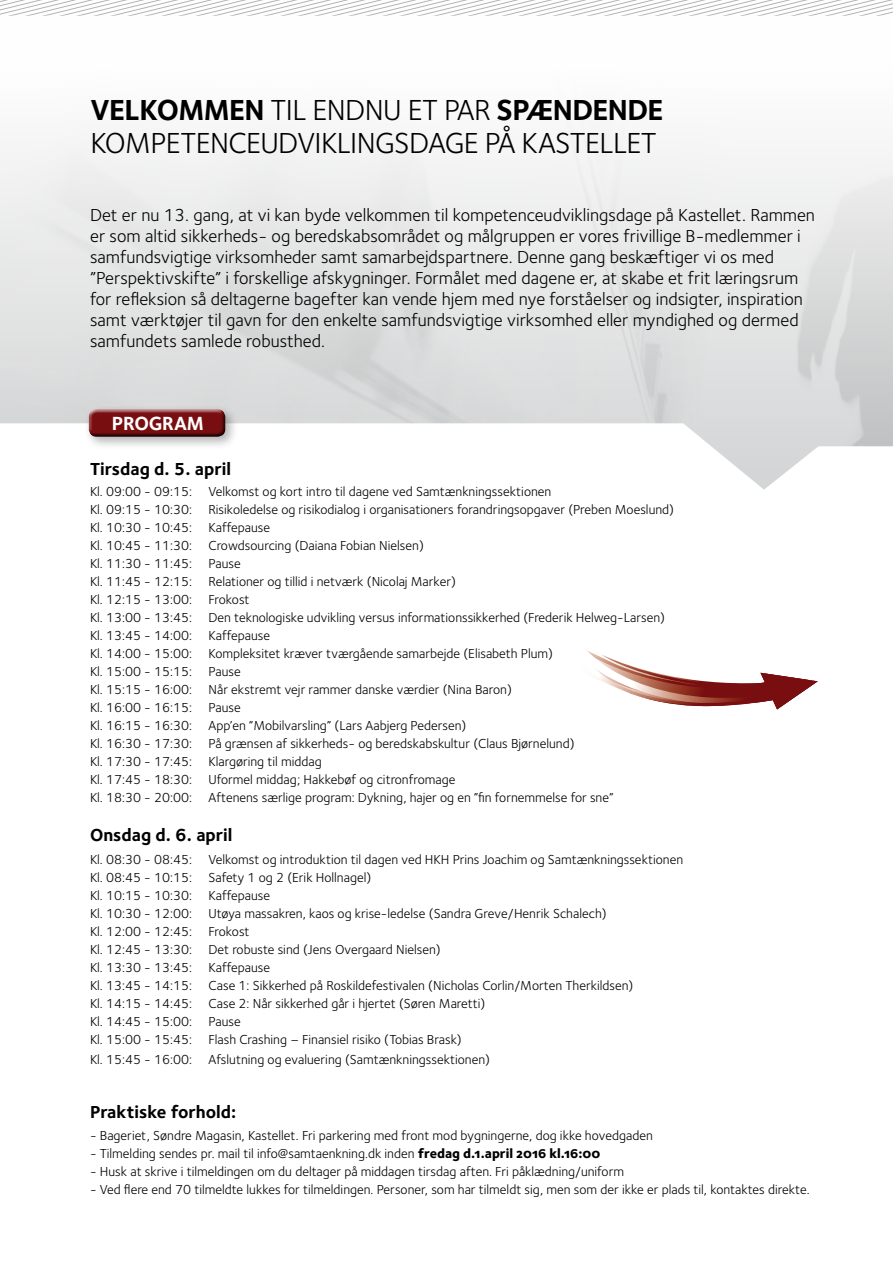
<style>
.page{position:relative;width:893px;height:1263px;background:#fff}
.page>*{position:absolute;margin:0;border:0;box-sizing:border-box;transform-origin:0 0}
.t1{font:30px/33px "Foundry Sterling";letter-spacing:-.02em;color:#000}
.t2{font:700 19.65px "Foundry Sterling";letter-spacing:-.02em;color:#fff}
.t3{font:18px/21px "Foundry Sterling";color:#000}
.t4{font:700 18px "Foundry Sterling";color:#000}
.t5{font:13.5px/18px "Foundry Sterling";color:#000}
.s1{font-weight:700}
.s2{font-family:"Foundry Sterling Extra Bold OSF"}
</style>
<div class="page">
<svg style="left:586px;top:650px;width:232px;height:60px"></svg>
<div style="left:84px;top:404px;width:155px;height:46px;background:#000;opacity:.3"></div>
<div style="left:88px;top:408px;width:139px;height:26px;background:#fff;opacity:.75"></div>
<div style="left:88px;top:410px;width:139px;height:29px;background:#000;opacity:.75"></div>
<svg style="left:0;top:0;width:893px;height:16px"></svg>
<h1 class="t1" style="left:91px;top:93px;width:574px"><span class="s1">VELKOMMEN</span> TIL ENDNU ET PAR <span class="s1">SPÆNDENDE<br></span>KOMPETENCEUDVIKLINGSDAGE PÅ KASTELLET</h1>
<p class="t3" style="left:90px;top:204px;width:726px">Det er nu 13. gang, at vi kan byde velkommen til kompetenceudviklingsdage på Kastellet. Rammen er som altid sikkerheds- og beredskabsområdet og målgruppen er vores frivillige B-medlemmer i samfundsvigtige virksomheder samt samarbejdspartnere. Denne gang beskæftiger vi os med ”Perspektivskifte” i forskellige afskygninger. Formålet med dagene er, at skabe et frit læringsrum for refleksion så deltagerne bagefter kan vende hjem med nye forståelser og indsigter, inspiration samt værktøjer til gavn for den enkelte samfundsvigtige virksomhed eller myndighed og dermed samfundets samlede robusthed.</p>
<h2 class="t2" style="left:112px;top:410px;width:93px">PROGRAM</h2>
<h3 class="t4" style="left:90px;top:456px;width:143px">Tirsdag d. 5. april</h3>
<p class="t5" style="left:90px;top:482px;width:586px">Kl. 09:00 - 09:15: Velkomst og kort intro til dagene ved Samtænkningssektionen<br>Kl. 09:15 - 10:30: Risikoledelse og risikodialog i organisationers forandringsopgaver (Preben Moeslund)<br>Kl. 10:30 - 10:45: Kaffepause<br>Kl. 10:45 - 11:30: Crowdsourcing (Daiana Fobian Nielsen)<br>Kl. 11:30 - 11:45: Pause<br>Kl. 11:45 - 12:15: Relationer og tillid i netværk (Nicolaj Marker)<br>Kl. 12:15 - 13:00: Frokost<br>Kl. 13:00 - 13:45: Den teknologiske udvikling versus informationssikkerhed (Frederik Helweg-Larsen)<br>Kl. 13:45 - 14:00: Kaffepause<br>Kl. 14:00 - 15:00: Kompleksitet kræver tværgående samarbejde (Elisabeth Plum)<br>Kl. 15:00 - 15:15: Pause<br>Kl. 15:15 - 16:00: Når ekstremt vejr rammer danske værdier (Nina Baron)<br>Kl. 16:00 - 16:15: Pause<br>Kl. 16:15 - 16:30: App’en ”Mobilvarsling” (Lars Aabjerg Pedersen)<br>Kl. 16:30 - 17:30: På grænsen af sikkerheds- og beredskabskultur (Claus Bjørnelund)<br>Kl. 17:30 - 17:45: Klargøring til middag<br>Kl. 17:45 - 18:30: Uformel middag; Hakkebøf og citronfromage<br>Kl. 18:30 - 20:00: Aftenens særlige program: Dykning, hajer og en ”fin fornemmelse for sne”</p>
<h3 class="t4" style="left:90px;top:822px;width:144px">Onsdag d. 6. april</h3>
<p class="t5" style="left:90px;top:850px;width:595px">Kl. 08:30 - 08:45: Velkomst og introduktion til dagen ved HKH Prins Joachim og Samtænkningssektionen Kl. 08:45 - 10:15: Safety 1 og 2 (Erik Hollnagel)<br>Kl. 10:15 - 10:30: Kaffepause<br>Kl. 10:30 - 12:00: Utøya massakren, kaos og krise-ledelse (Sandra Greve/Henrik Schalech)<br>Kl. 12:00 - 12:45: Frokost<br>Kl. 12:45 - 13:30: Det robuste sind (Jens Overgaard Nielsen)<br>Kl. 13:30 - 13:45: Kaffepause<br>Kl. 13:45 - 14:15: Case 1: Sikkerhed på Roskildefestivalen (Nicholas Corlin/Morten Therkildsen)<br>Kl. 14:15 - 14:45: Case 2: Når sikkerhed går i hjertet (Søren Maretti)<br>Kl. 14:45 - 15:00: Pause<br>Kl. 15:00 - 15:45: Flash Crashing – Finansiel risiko (Tobias Brask)</p>
<p class="t5" style="left:90px;top:1050px;width:402px">Kl. 15:45 - 16:00: Afslutning og evaluering (Samtænkningssektionen)</p>
<h3 class="t4" style="left:90px;top:1099px;width:148px">Praktiske forhold:</h3>
<p class="t5" style="left:90px;top:1126px;width:564px">- Bageriet, Søndre Magasin, Kastellet. Fri parkering med front mod bygningerne, dog ikke hovedgaden</p>
<p class="t5" style="left:90px;top:1144px;width:512px">- Tilmelding sendes pr. mail til info@samtaenkning.dk inden <span class="s2">fredag d.1.april 2016 kl.16:00</span></p>
<p class="t5" style="left:90px;top:1162px;width:535px">- Husk at skrive i tilmeldingen om du deltager på middagen tirsdag aften. Fri påklædning/uniform</p>
<p class="t5" style="left:90px;top:1180px;width:721px">- Ved flere end 70 tilmeldte lukkes for tilmeldingen. Personer, som har tilmeldt sig, men som der ikke er plads til, kontaktes direkte.</p>
</div>
